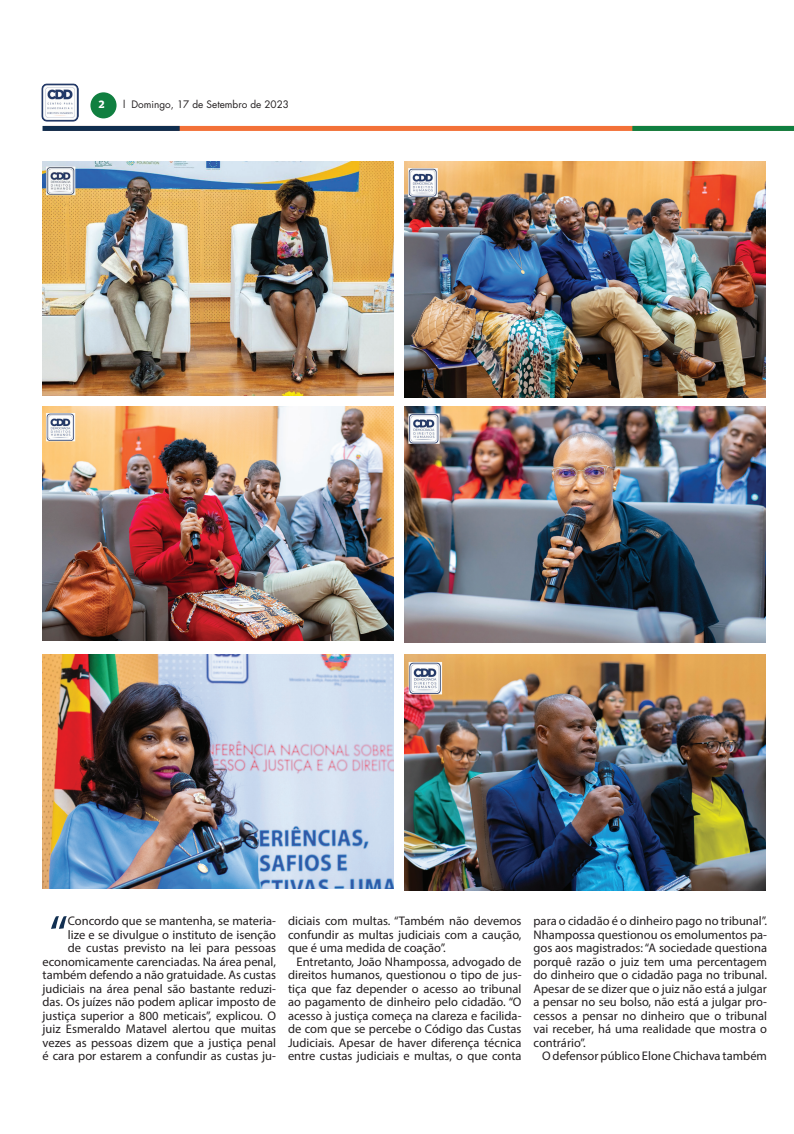
<style>
.page{position:relative;width:794px;height:1134px;background:#fff}
.page>*{position:absolute;margin:0;border:0;box-sizing:border-box;transform-origin:0 0}
.t1{font:52.6px "Myriad Pro";color:#112f51}
.t2{font:12.5px/13.5px "Myriad Pro";color:#231f20;text-align:justify}
.t3{font:10px "Futura LT";color:#231f20}
.t4{font:700 10px "Popular";color:#fff}
</style>
<div class="page">
<div style="left:45px;top:126px;width:749px;height:5px;background:#f37138"></div>
<div style="left:632px;top:126px;width:162px;height:5px;background:#107f40"></div>
<div style="left:43px;top:126px;width:137px;height:5px;background:#102e4f"></div>
<div style="left:90px;top:92px;width:27px;height:26px;background:#107f40;border-radius:50%"></div>
<img style="left:41px;top:84px;width:38px;height:37px">
<img style="left:43px;top:162px;width:350px;height:234px">
<img style="left:43px;top:407px;width:350px;height:234px">
<img style="left:43px;top:654px;width:350px;height:234px">
<img style="left:405px;top:162px;width:361px;height:236px">
<img style="left:405px;top:407px;width:361px;height:236px">
<img style="left:405px;top:654px;width:361px;height:236px">
<p class="t4" style="left:99px;top:98px;width:7px">2</p>
<p class="t3" style="left:123px;top:98px;width:167px">l Domingo, 17 de Setembro de 2023</p>
<h1 class="t1" style="left:49px;top:902px;width:20px">“</h1>
<p class="t2" style="left:43px;top:914px;width:235px;text-align:right">Concordo que se mantenha, se materia-<br>lize e se divulgue o instituto de isenção<br>de custas previsto na lei para pessoas economicamente carenciadas. Na área penal, também defendo a não gratuidade. As custas judiciais na área penal são bastante reduzi&shy;das. Os juízes não podem aplicar imposto de justiça superior a 800 meticais”, explicou. O juiz Esmeraldo Matavel alertou que muitas vezes as pessoas dizem que a justiça penal é cara por estarem a confundir as custas ju-</p>
<p class="t2" style="left:288px;top:914px;width:235px">diciais com multas. “Também não devemos confundir as multas judiciais com a caução, que é uma medida de coação”.</p>
<p class="t2" style="left:288px;top:954px;width:235px;text-indent:8px">Entretanto, João Nhampossa, advogado de direitos humanos, questionou o tipo de jus&shy;tiça que faz depender o acesso ao tribunal ao pagamento de dinheiro pelo cidadão. “O acesso à justiça começa na clareza e facilida&shy;de com que se percebe o Código das Custas Judiciais. Apesar de haver diferença técnica entre custas judiciais e multas, o que conta</p>
<p class="t2" style="left:533px;top:914px;width:235px">para o cidadão é o dinheiro pago no tribunal”.<br>Nhampossa questionou os emolumentos pa&shy;gos aos magistrados: “A sociedade questiona porquê razão o juiz tem uma percentagem do dinheiro que o cidadão paga no tribunal.<br>Apesar de se dizer que o juiz não está a julgar a pensar no seu bolso, não está a julgar pro&shy;cessos a pensar no dinheiro que o tribunal vai receber, há uma realidade que mostra o contrário”.</p>
<p class="t2" style="left:542px;top:1049px;width:226px">O defensor público Elone Chichava também</p>
</div>
